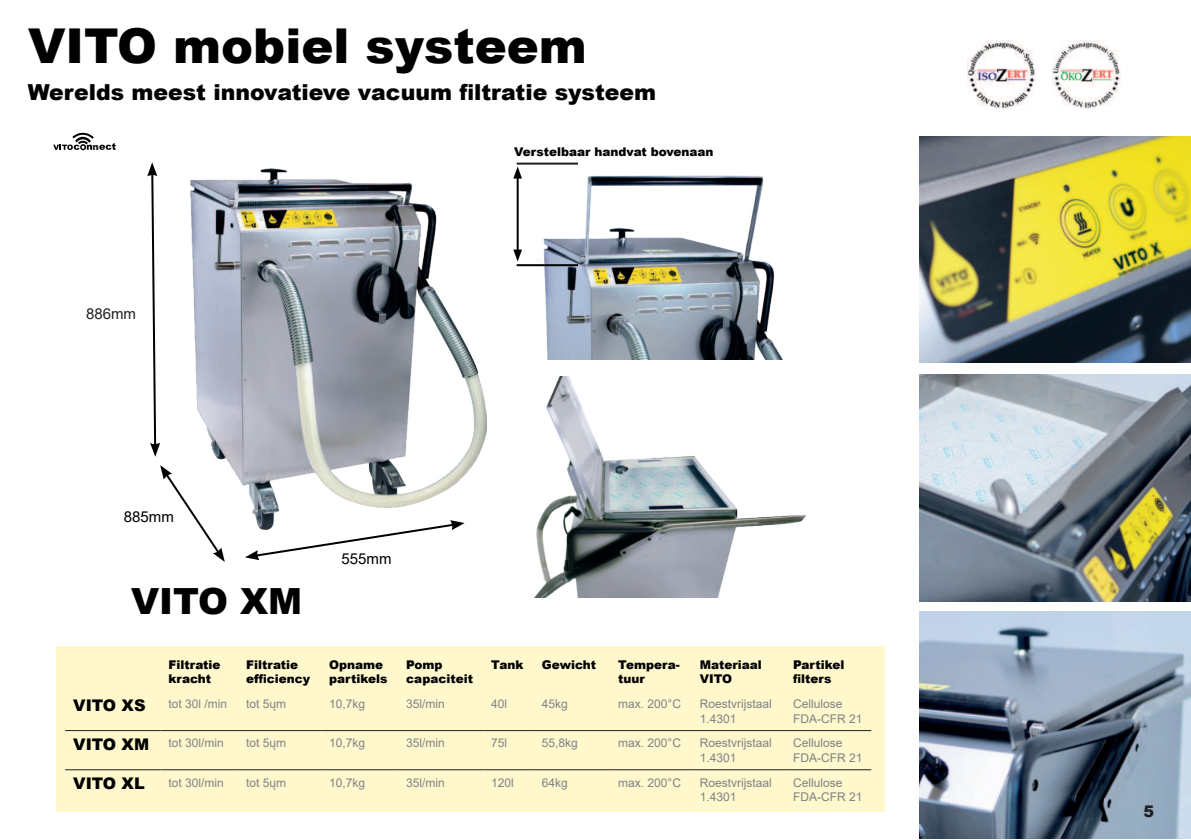
<style>
.page{position:relative;width:1191px;height:840px;background:#fff}
.page>*{position:absolute;margin:0;border:0;box-sizing:border-box;transform-origin:0 0}
.t1{font:900 48px "Arial";color:#000001}
.t2{font:900 36px "Arial";color:#000001}
.t3{font:900 22px "Arial";color:#000001}
.t4{font:900 16px "Arial";color:#000001}
.t5{font:900 16px "Arial";color:#231f20}
.t6{font:15px "Arial";color:#000001}
.t7{font:15px "Arial";color:#231f20}
.t8{font:12px/14.4px "Arial";color:#808285}
.t9{font:900 12px/14.4px "Arial";color:#000001}
.t10{font:900 9.6px "Arial";color:#231f20}
.s1{font-weight:900;font-size:16px;color:#000001}
</style>
<div class="page">
<img style="left:537px;top:176px;width:246px;height:183px">
<svg style="left:160px;top:465px;width:65px;height:96px"></svg>
<svg style="left:245px;top:529px;width:209px;height:31px"></svg>
<svg style="left:147px;top:162px;width:13px;height:294px"></svg>
<hr style="left:516px;top:162px;width:62px;height:2px;background:#231f20">
<hr style="left:516px;top:264px;width:62px;height:2px;background:#000001">
<hr style="left:516px;top:175px;width:2px;height:78px;background:#000001">
<svg style="left:513px;top:249px;width:9px;height:12px"></svg>
<svg style="left:513px;top:166px;width:9px;height:12px"></svg>
<div style="left:57px;top:645px;width:827px;height:166px;background:#fff8cd"></div>
<hr style="left:65px;top:729px;width:95px;height:1px;background:#231f20">
<hr style="left:160px;top:729px;width:78px;height:1px;background:#231f20">
<hr style="left:238px;top:729px;width:83px;height:1px;background:#231f20">
<hr style="left:321px;top:729px;width:77px;height:1px;background:#231f20">
<hr style="left:398px;top:729px;width:85px;height:1px;background:#231f20">
<hr style="left:483px;top:729px;width:50px;height:1px;background:#231f20">
<hr style="left:533px;top:729px;width:77px;height:1px;background:#231f20">
<hr style="left:610px;top:729px;width:82px;height:1px;background:#231f20">
<hr style="left:692px;top:729px;width:93px;height:1px;background:#231f20">
<hr style="left:785px;top:729px;width:86px;height:1px;background:#231f20">
<hr style="left:238px;top:768px;width:83px;height:1px;background:#231f20">
<hr style="left:321px;top:768px;width:77px;height:1px;background:#231f20">
<hr style="left:398px;top:768px;width:85px;height:1px;background:#231f20">
<hr style="left:483px;top:768px;width:50px;height:1px;background:#231f20">
<hr style="left:533px;top:768px;width:77px;height:1px;background:#231f20">
<hr style="left:610px;top:768px;width:82px;height:1px;background:#231f20">
<hr style="left:692px;top:768px;width:93px;height:1px;background:#231f20">
<hr style="left:785px;top:768px;width:86px;height:1px;background:#231f20">
<hr style="left:65px;top:768px;width:95px;height:1px;background:#231f20">
<hr style="left:160px;top:768px;width:78px;height:1px;background:#231f20">
<img style="left:967px;top:41px;width:68px;height:68px">
<img style="left:1052px;top:41px;width:68px;height:68px">
<img style="left:190px;top:168px;width:296px;height:361px">
<img style="left:534px;top:376px;width:271px;height:221px">
<img style="left:919px;top:136px;width:272px;height:227px">
<img style="left:919px;top:374px;width:272px;height:227px">
<img style="left:919px;top:611px;width:272px;height:226px">
<svg style="left:53px;top:133px;width:63px;height:18px"></svg>
<h1 class="t1" style="left:28px;top:11px;width:560px">VITO mobiel systeem</h1>
<h3 class="t3" style="left:28px;top:76px;width:630px">Werelds meest innovatieve vacuum 昀椀ltratie systeem</h3>
<p class="t10" style="left:93px;top:143px;width:8px">n</p>
<p class="t7" style="left:86px;top:303px;width:52px">886mm</p>
<p class="t6" style="left:124px;top:506px;width:52px">885mm</p>
<h2 class="t2" style="left:131px;top:587px;width:172px">VITO XM</h2>
<p class="t6" style="left:341px;top:552px;width:52px">555mm</p>
<p class="t9" style="left:514px;top:146px;width:201px">Verstelbaar handvat bovenaan</p>
<p class="t9" style="left:168px;top:658px;width:53px">Filtratie kracht</p>
<p class="t9" style="left:246px;top:658px;width:65px">Filtratie ef昀椀ciency</p>
<p class="t9" style="left:329px;top:658px;width:60px">Opname partikels</p>
<p class="t9" style="left:406px;top:658px;width:68px">Pomp capaciteit</p>
<p class="t9" style="left:491px;top:658px;width:34px">Tank</p>
<p class="t9" style="left:541px;top:658px;width:56px">Gewicht</p>
<p class="t9" style="left:618px;top:658px;width:63px">Tempera&shy;tuur</p>
<p class="t9" style="left:700px;top:658px;width:63px">Materiaal<br>VITO</p>
<p class="t9" style="left:793px;top:658px;width:53px">Partikel昀椀lters</p>
<h3 class="t4" style="left:73px;top:698px;width:74px">VITO XS</h3>
<p class="t8" style="left:168px;top:696px;width:60px">tot 30l /min</p>
<p class="t8" style="left:246px;top:696px;width:42px">tot 5ųm</p>
<p class="t8" style="left:329px;top:696px;width:38px">10,7kg</p>
<p class="t8" style="left:406px;top:697px;width:40px">35l/min</p>
<p class="t8" style="left:491px;top:696px;width:18px">40l</p>
<p class="t8" style="left:541px;top:697px;width:28px">45kg</p>
<p class="t8" style="left:618px;top:696px;width:64px">max. 200°C</p>
<p class="t8" style="left:700px;top:697px;width:74px">Roestvrijstaal<br>1.4301</p>
<p class="t8" style="left:793px;top:696px;width:71px">Cellulose<br>FDA-CFR 21</p>
<p class="t8" style="left:73px;top:735px;width:152px"><span class="s1">VITO XM</span> tot 30l/min</p>
<p class="t8" style="left:246px;top:735px;width:42px">tot 5ųm</p>
<p class="t8" style="left:329px;top:735px;width:38px">10,7kg</p>
<p class="t8" style="left:406px;top:736px;width:40px">35l/min</p>
<p class="t8" style="left:491px;top:736px;width:18px">75l</p>
<p class="t8" style="left:541px;top:735px;width:38px">55,8kg</p>
<p class="t8" style="left:618px;top:735px;width:64px">max. 200°C</p>
<p class="t8" style="left:700px;top:736px;width:74px">Roestvrijstaal<br>1.4301</p>
<p class="t8" style="left:793px;top:735px;width:71px">Cellulose<br>FDA-CFR 21</p>
<h3 class="t4" style="left:73px;top:777px;width:73px">VITO XL</h3>
<p class="t8" style="left:168px;top:774px;width:57px">tot 30l/min</p>
<p class="t8" style="left:246px;top:774px;width:42px">tot 5ųm</p>
<p class="t8" style="left:329px;top:774px;width:38px">10,7kg</p>
<p class="t8" style="left:406px;top:775px;width:40px">35l/min</p>
<p class="t8" style="left:491px;top:774px;width:24px">120l</p>
<p class="t8" style="left:541px;top:775px;width:28px">64kg</p>
<p class="t8" style="left:618px;top:774px;width:64px">max. 200°C</p>
<p class="t8" style="left:700px;top:775px;width:74px">Roestvrijstaal<br>1.4301</p>
<p class="t8" style="left:793px;top:774px;width:71px">Cellulose<br>FDA-CFR 21</p>
<h3 class="t5" style="left:1143px;top:805px;width:12px">5</h3>
</div>
